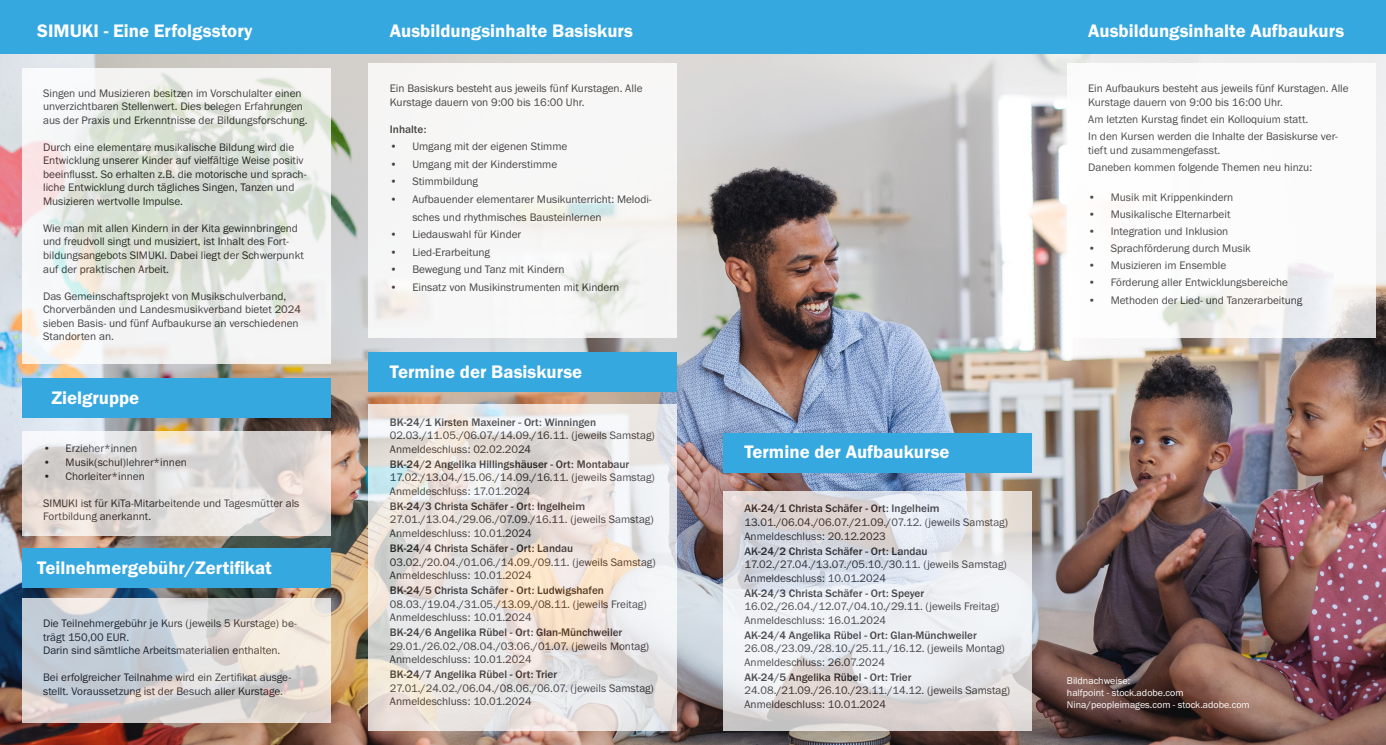
<style>
.page{position:relative;width:1386px;height:745px;background:#fff}
.page>*{position:absolute;margin:0;border:0;box-sizing:border-box;transform-origin:0 0}
.t1{font:18.75px "Franklin Gothic URW Dem";color:#fff}
.t2{font:11.25px/13.5px "Franklin Gothic URW Boo";color:#231f20}
.t3{font:500 11.25px "Franklin Gothic URW";color:#231f20}
.t4{font:10px/12px "Franklin Gothic URW Boo";color:#fff}
</style>
<div class="page">
<img style="left:0;top:53px;width:1385px;height:691px">
<div style="left:0;top:0;width:1385px;height:53px;background:#36a8e0"></div>
<svg style="left:22px;top:68px;width:308px;height:295px"></svg>
<div style="left:22px;top:547px;width:308px;height:40px;background:#36a8e0"></div>
<svg style="left:22px;top:598px;width:308px;height:124px;background:#d5d5d6"></svg>
<div style="left:22px;top:378px;width:308px;height:40px;background:#36a8e0"></div>
<svg style="left:22px;top:430px;width:308px;height:105px;background:#e0dad7"></svg>
<div style="left:369px;top:63px;width:308px;height:275px;background:#f7f6f6"></div>
<div style="left:369px;top:351px;width:308px;height:40px;background:#36a8e0"></div>
<svg style="left:369px;top:404px;width:308px;height:326px;background:#e9e4e0"></svg>
<div style="left:1067px;top:63px;width:308px;height:275px;background:#fff"></div>
<div style="left:723px;top:433px;width:308px;height:39px;background:#36a8e0"></div>
<svg style="left:723px;top:490px;width:308px;height:240px"></svg>
<h1 class="t1" style="left:37px;top:19px;width:217px">SIMUKI - Eine Erfolgsstory</h1>
<p class="t2" style="left:43px;top:86px;width:266px">Singen und Musizieren besitzen im Vorschulalter einen unverzichtbaren Stellenwert. Dies belegen Erfahrungen aus der Praxis und Erkenntnisse der Bildungsforschung.</p>
<p class="t2" style="left:43px;top:140px;width:265px">Durch eine elementare musikalische Bildung wird die Entwicklung unserer Kinder auf vielfältige Weise positiv beeinflusst. So erhalten z.B. die motorische und sprach&shy;liche Entwicklung durch tägliches Singen, Tanzen und Musizieren wertvolle Impulse.</p>
<p class="t2" style="left:43px;top:221px;width:262px">Wie man mit allen Kindern in der Kita gewinnbringend und freudvoll singt und musiziert, ist Inhalt des Fort&shy;bildungsangebots SIMUKI. Dabei liegt der Schwerpunkt auf der praktischen Arbeit.</p>
<p class="t2" style="left:43px;top:288px;width:259px">Das Gemeinschaftsprojekt von Musikschulverband, Chorverbänden und Landesmusikverband bietet 2024 sieben Basis- und fünf Aufbaukurse an verschiedenen Standorten an.</p>
<h1 class="t1" style="left:51px;top:386px;width:89px">Zielgruppe</h1>
<p class="t2" style="left:43px;top:441px;width:96px">• Erzieher*innen</p>
<p class="t2" style="left:43px;top:455px;width:145px">• Musik(schul)lehrer*innen</p>
<p class="t2" style="left:43px;top:468px;width:103px">• Chorleiter*innen</p>
<p class="t2" style="left:43px;top:495px;width:258px">SIMUKI ist für KiTa-Mitarbeitende und Tagesmütter als<br>Fortbildung anerkannt.</p>
<h1 class="t1" style="left:37px;top:556px;width:236px">Teilnehmergebühr/Zertifikat</h1>
<p class="t2" style="left:43px;top:616px;width:255px">Die Teilnehmergebühr je Kurs (jeweils 5 Kurstage) be&shy;trägt 150,00 EUR.<br>Darin sind sämtliche Arbeitsmaterialien enthalten.</p>
<p class="t2" style="left:43px;top:670px;width:250px">Bei erfolgreicher Teilnahme wird ein Zertifikat ausge&shy;stellt. Voraussetzung ist der Besuch aller Kurstage.</p>
<h1 class="t1" style="left:390px;top:19px;width:245px">Ausbildungsinhalte Basiskurs</h1>
<p class="t2" style="left:390px;top:82px;width:254px">Ein Basiskurs besteht aus jeweils fünf Kurstagen. Alle<br>Kurstage dauern von 9:00 bis 16:00 Uhr.</p>
<p class="t3" style="left:390px;top:122px;width:38px">Inhalte:</p>
<p class="t2" style="left:390px;top:140px;width:179px">• Umgang mit der eigenen Stimme</p>
<p class="t2" style="left:390px;top:157px;width:169px">• Umgang mit der Kinderstimme</p>
<p class="t2" style="left:390px;top:175px;width:90px">• Stimmbildung</p>
<p class="t2" style="left:412px;top:190px;width:241px;line-height:17.5px;text-indent:-22px">• Aufbauender elementarer Musikunterricht: Melodi&shy;sches und rhythmisches Bausteinlernen</p>
<p class="t2" style="left:390px;top:227px;width:133px">• Liedauswahl für Kinder</p>
<p class="t2" style="left:390px;top:245px;width:102px">• Lied-Erarbeitung</p>
<p class="t2" style="left:390px;top:262px;width:176px">• Bewegung und Tanz mit Kindern</p>
<p class="t2" style="left:390px;top:280px;width:231px">• Einsatz von Musikinstrumenten mit Kindern</p>
<h1 class="t1" style="left:390px;top:359px;width:194px">Termine der Basiskurse</h1>
<p class="t3" style="left:390px;top:415px;width:208px">BK-24/1 Kirsten Maxeiner - Ort: Winningen</p>
<p class="t2" style="left:390px;top:428px;width:266px">02.03./11.05./06.07./14.09./16.11. (jeweils Samstag)<br>Anmeldeschluss: 02.02.2024</p>
<p class="t3" style="left:390px;top:457px;width:241px">BK-24/2 Angelika Hillingshäuser - Ort: Montabaur</p>
<p class="t2" style="left:390px;top:470px;width:266px">17.02./13.04./15.06./14.09./16.11. (jeweils Samstag)<br>Anmeldeschluss: 17.01.2024</p>
<p class="t3" style="left:390px;top:499px;width:197px">BK-24/3 Christa Schäfer - Ort: Ingelheim</p>
<p class="t2" style="left:390px;top:512px;width:265px">27.01./13.04./29.06./07.09./16.11. (jeweils Samstag)<br>Anmeldeschluss: 10.01.2024</p>
<p class="t3" style="left:390px;top:541px;width:185px">BK-24/4 Christa Schäfer - Ort: Landau</p>
<p class="t2" style="left:390px;top:554px;width:267px">03.02./20.04./01.06./14.09./09.11. (jeweils Samstag)<br>Anmeldeschluss: 10.01.2024</p>
<p class="t3" style="left:390px;top:583px;width:216px">BK-24/5 Christa Schäfer - Ort: Ludwigshafen</p>
<p class="t2" style="left:390px;top:596px;width:258px">08.03./19.04./31.05./13.09./08.11. (jeweils Freitag)<br>Anmeldeschluss: 10.01.2024</p>
<p class="t3" style="left:390px;top:625px;width:234px">BK-24/6 Angelika Rübel - Ort: Glan-Münchweiler</p>
<p class="t2" style="left:390px;top:638px;width:261px">29.01./26.02./08.04./03.06./01.07. (jeweils Montag)<br>Anmeldeschluss: 10.01.2024</p>
<p class="t3" style="left:390px;top:667px;width:169px">BK-24/7 Angelika Rübel - Ort: Trier</p>
<p class="t2" style="left:390px;top:680px;width:265px">27.01./24.02./06.04./08.06./06.07. (jeweils Samstag)<br>Anmeldeschluss: 10.01.2024</p>
<h1 class="t1" style="left:1088px;top:19px;width:257px">Ausbildungsinhalte Aufbaukurs</h1>
<h1 class="t1" style="left:744px;top:439px;width:207px">Termine der Aufbaukurse</h1>
<p class="t2" style="left:1088px;top:82px;width:262px">Ein Aufbaukurs besteht aus jeweils fünf Kurstagen. Alle<br>Kurstage dauern von 9:00 bis 16:00 Uhr.</p>
<p class="t2" style="left:1088px;top:110px;width:251px;line-height:17px">Am letzten Kurstag findet ein Kolloquium statt.<br>In den Kursen werden die Inhalte der Basiskurse ver-</p>
<p class="t2" style="left:1088px;top:141px;width:226px;line-height:17px">tieft und zusammengefasst.<br>Daneben kommen folgende Themen neu hinzu:</p>
<p class="t2" style="left:1088px;top:190px;width:147px">• Musik mit Krippenkindern</p>
<p class="t2" style="left:1088px;top:207px;width:144px">• Musikalische Elternarbeit</p>
<p class="t2" style="left:1088px;top:224px;width:142px">• Integration und Inklusion</p>
<p class="t2" style="left:1088px;top:241px;width:164px">• Sprachförderung durch Musik</p>
<p class="t2" style="left:1088px;top:258px;width:140px">• Musizieren im Ensemble</p>
<p class="t2" style="left:1088px;top:275px;width:201px">• Förderung aller Entwicklungsbereiche</p>
<p class="t2" style="left:1088px;top:292px;width:216px">• Methoden der Lied- und Tanzerarbeitung</p>
<p class="t3" style="left:744px;top:501px;width:197px">AK-24/1 Christa Schäfer - Ort: Ingelheim</p>
<p class="t2" style="left:744px;top:515px;width:265px">13.01./06.04./06.07./21.09./07.12. (jeweils Samstag)<br>Anmeldeschluss: 20.12.2023</p>
<p class="t3" style="left:744px;top:543px;width:185px">AK-24/2 Christa Schäfer - Ort: Landau</p>
<p class="t2" style="left:744px;top:557px;width:264px">17.02./27.04./13.07./05.10./30.11. (jeweils Samstag)<br>Anmeldeschluss: 10.01.2024</p>
<p class="t3" style="left:744px;top:585px;width:181px">AK-24/3 Christa Schäfer - Ort: Speyer</p>
<p class="t2" style="left:744px;top:599px;width:256px">16.02./26.04./12.07./04.10./29.11. (jeweils Freitag)<br>Anmeldeschluss: 16.01.2024</p>
<p class="t3" style="left:744px;top:627px;width:234px">AK-24/4 Angelika Rübel - Ort: Glan-Münchweiler</p>
<p class="t2" style="left:744px;top:641px;width:262px">26.08./23.09./28.10./25.11./16.12. (jeweils Montag)<br>Anmeldeschluss: 26.07.2024</p>
<p class="t3" style="left:744px;top:669px;width:169px">AK-24/5 Angelika Rübel - Ort: Trier</p>
<p class="t2" style="left:744px;top:683px;width:267px">24.08./21.09./26.10./23.11./14.12. (jeweils Samstag)<br>Anmeldeschluss: 10.01.2024</p>
<p class="t4" style="left:1067px;top:674px;width:184px">Bildnachweise:<br>halfpoint - stock.adobe.com<br>Nina/peopleimages.com - stock.adobe.com</p>
</div>
